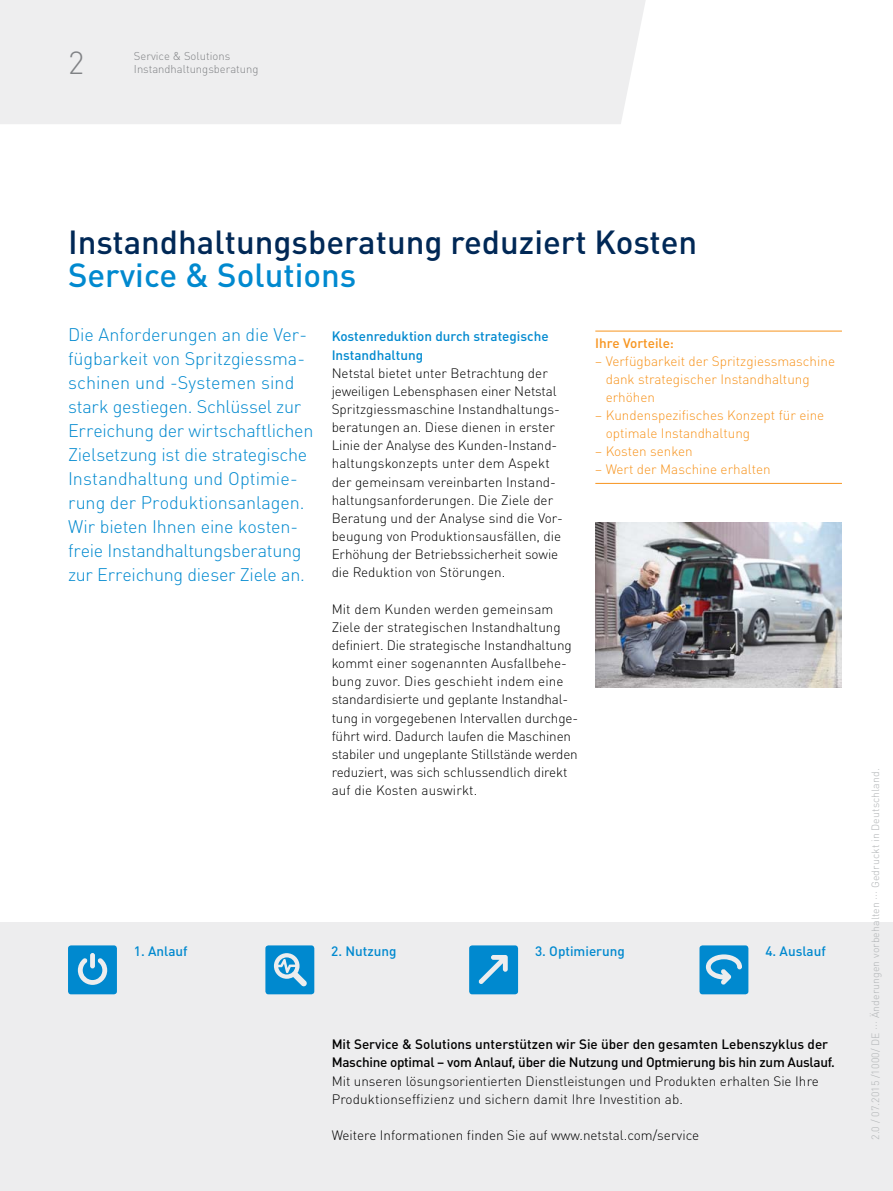
<style>
.page{position:relative;width:893px;height:1191px;background:#fff}
.page>*{position:absolute;margin:0;border:0;box-sizing:border-box;transform-origin:0 0}
.t1{font:500 33px "DIN Pro";color:#002856}
.t2{font:500 33px "DIN Pro";color:#0089cf}
.t3{font:300 31.5px "DIN Pro";color:#808285}
.t4{font:300 18px/24px "DIN Pro";letter-spacing:-.01em;color:#0089cf}
.t5{font:300 13.5px/18.1px "DIN Pro";color:#000}
.t6{font:300 13.5px/18px "DIN Pro";color:#f7941e}
.t7{font:500 13.5px/18.1px "DIN Pro";letter-spacing:-.01em;color:#000}
.t8{font:500 13.5px/18.1px "DIN Pro";color:#0089cf}
.t9{font:500 13.5px "DIN Pro";color:#f7941e}
.t10{font:300 11.25px/13.5px "DIN Pro";color:#808285}
.t11{font:300 10.5px "DIN Pro";letter-spacing:.01em;color:#b1b4b6}
</style>
<div class="page">
<div style="left:0;top:0;width:646px;height:124px;background:#eeeeef"></div>
<img style="left:595px;top:523px;width:247px;height:164px">
<div style="left:0;top:922px;width:893px;height:269px;background:#ededee"></div>
<svg style="left:68px;top:945px;width:49px;height:49px;background:#289ad4"></svg>
<svg style="left:265px;top:945px;width:49px;height:49px"></svg>
<svg style="left:469px;top:945px;width:49px;height:49px;background:#1f96d3"></svg>
<svg style="left:699px;top:945px;width:49px;height:49px;background:#2c9bd4"></svg>
<hr style="left:595px;top:331px;width:247px;height:1px;background:#f7941e">
<hr style="left:595px;top:483px;width:247px;height:1px;background:#f7941e">
<h2 class="t3" style="left:68px;top:38px;width:18px">2</h2>
<p class="t10" style="left:134px;top:48px;width:126px">Service &amp; Solutions<br>Instandhaltungsberatung</p>
<h1 class="t1" style="left:68px;top:215px;width:631px">Instandhaltungsberatung reduziert Kosten</h1>
<h1 class="t2" style="left:68px;top:248px;width:290px">Service &amp; Solutions</h1>
<p class="t4" style="left:68px;top:321px;width:247px">Die Anforderungen an die Ver&shy;fügbarkeit von Spritzgiessma&shy;schinen und -Systemen sind stark gestiegen. Schlüssel zur<br>Erreichung der wirtschaftlichen<br>Zielsetzung ist die strategische<br>Instandhaltung und Optimie&shy;rung der Produktionsanlagen.<br>Wir bieten Ihnen eine kosten&shy;freie Instandhaltungsberatung zur Erreichung dieser Ziele an.</p>
<p class="t8" style="left:332px;top:326px;width:218px">Kostenreduktion durch strategische<br>Instandhaltung</p>
<p class="t5" style="left:332px;top:362px;width:233px">Netstal bietet unter Betrachtung der jeweiligen Lebensphasen einer Netstal Spritzgiessmaschine Instandhaltungs&shy;beratungen an. Diese dienen in erster Linie der Analyse des Kunden-Instand&shy;haltungskonzepts unter dem Aspekt der gemeinsam vereinbarten Instand&shy;haltungsanforderungen. Die Ziele der Beratung und der Analyse sind die Vor&shy;beugung von Produktionsausfällen, die Erhöhung der Betriebssicherheit sowie die Reduktion von Störungen.</p>
<p class="t5" style="left:332px;top:598px;width:248px">Mit dem Kunden werden gemeinsam Ziele der strategischen Instandhaltung definiert. Die strategische Instandhaltung kommt einer sogenannten Ausfallbehe&shy;bung zuvor. Dies geschieht indem eine standardisierte und geplante Instandhal&shy;tung in vorgegebenen Intervallen durchge&shy;führt wird. Dadurch laufen die Maschinen stabiler und ungeplante Stillstände werden reduziert, was sich schlussendlich direkt auf die Kosten auswirkt.</p>
<p class="t9" style="left:595px;top:333px;width:80px">Ihre Vorteile:</p>
<p class="t6" style="left:606px;top:351px;width:231px;text-indent:-10px">– Verfügbarkeit der Spritzgiessmaschine dank strategischer Instandhaltung erhöhen</p>
<p class="t6" style="left:606px;top:405px;width:220px;text-indent:-10px">– Kundenspezifisches Konzept für eine optimale Instandhaltung</p>
<p class="t6" style="left:595px;top:441px;width:99px">– Kosten senken</p>
<p class="t6" style="left:595px;top:459px;width:177px">– Wert der Maschine erhalten</p>
<p class="t8" style="left:134px;top:940px;width:55px">1. Anlauf</p>
<p class="t8" style="left:331px;top:940px;width:67px">2. Nutzung</p>
<p class="t8" style="left:535px;top:940px;width:91px">3. Optimierung</p>
<p class="t8" style="left:765px;top:940px;width:62px">4. Auslauf</p>
<p class="t7" style="left:332px;top:1033px;width:505px">Mit Service &amp; Solutions unterstützen wir Sie über den gesamten Lebenszyklus der<br>Maschine optimal – vom Anlauf, über die Nutzung und Optmierung bis hin zum Auslauf.</p>
<p class="t5" style="left:332px;top:1070px;width:489px">Mit unseren lösungsorientierten Dienstleistungen und Produkten erhalten Sie Ihre<br>Produktionseffizienz und sichern damit Ihre Investition ab.</p>
<p class="t5" style="left:332px;top:1124px;width:369px">Weitere Informationen finden Sie auf www.netstal.com/service</p>
<p class="t11" style="left:867px;top:1140px;width:373px;rotate:-90deg">2.0 / 07.2015 /1000/ DE ··· Änderungen vorbehalten ··· Gedruckt in Deutschland.</p>
</div>
